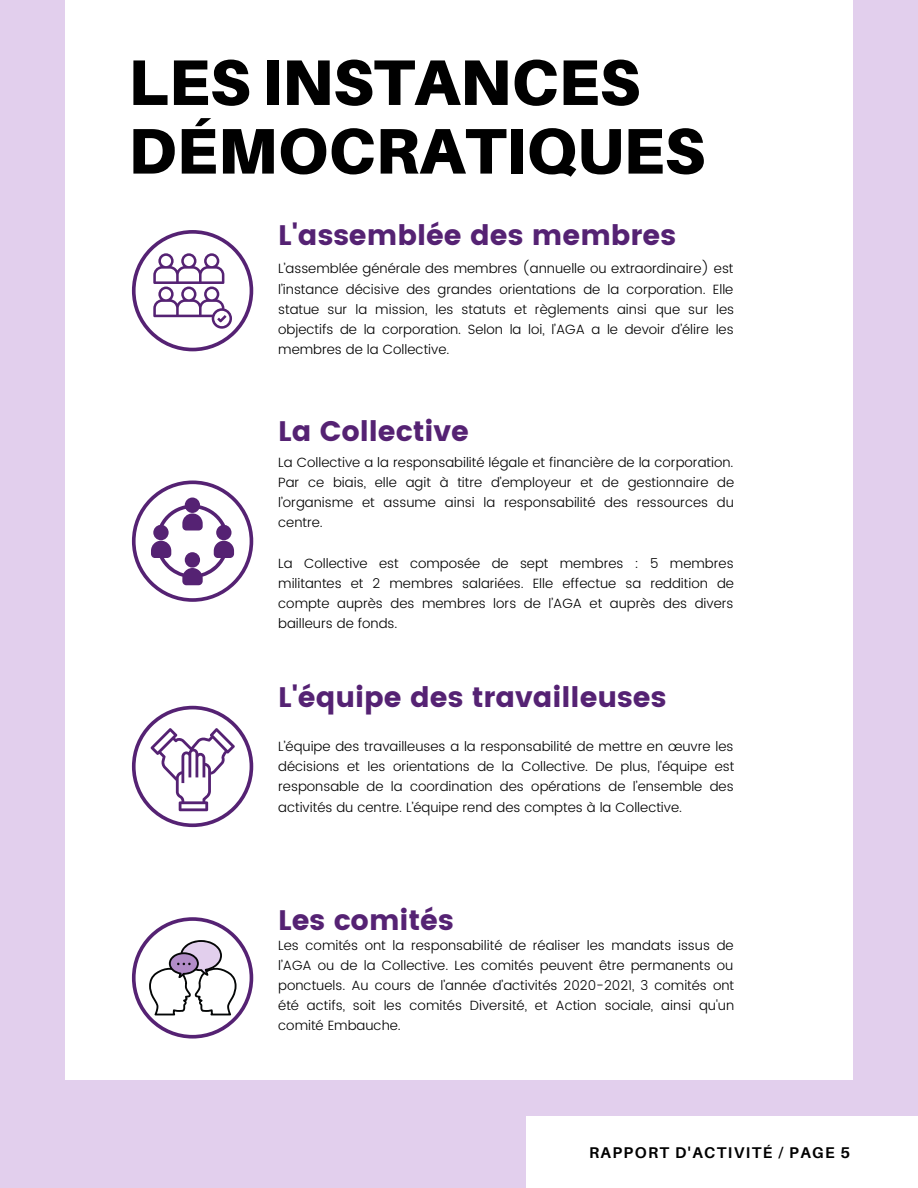
<style>
.page{position:relative;width:918px;height:1188px;background:#e2cfed}
.page>*{position:absolute;margin:0;border:0;box-sizing:border-box;transform-origin:0 0}
.t1{font:900 64.5px/68.7px "Aileron";color:#000}
.t2{font:28.2px "Poppins";color:#552273}
.t3{font:700 15.6px "Aileron";letter-spacing:.09em;color:#000}
.t4{font:300 13.35px/20.1px "Poppins";color:#000;text-align:justify}
</style>
<div class="page">
<div style="left:65px;top:0;width:788px;height:1080px;background:#fff"></div>
<svg style="left:132px;top:481px;width:121px;height:121px"></svg>
<svg style="left:132px;top:706px;width:121px;height:121px"></svg>
<svg style="left:132px;top:230px;width:121px;height:121px"></svg>
<svg style="left:132px;top:917px;width:121px;height:122px"></svg>
<div style="left:526px;top:1117px;width:392px;height:71px;background:#fff"></div>
<h1 class="t1" style="left:128px;top:47px;width:578px">LES INSTANCES<br>DÉMOCRATIQUES</h1>
<h2 class="t2" style="left:278px;top:219px;width:399px">L'assemblée des membres</h2>
<p class="t4" style="left:278px;top:259px;width:457px">L’assemblée générale des membres (annuelle ou extraordinaire) est l’instance décisive des grandes orientations de la corporation. Elle statue sur la mission, les statuts et règlements ainsi que sur les objectifs de la corporation. Selon la loi, l’AGA a le devoir d’élire les membres de la Collective.</p>
<h2 class="t2" style="left:278px;top:415px;width:192px">La Collective</h2>
<p class="t4" style="left:278px;top:452px;width:458px">La Collective a la responsabilité légale et financière de la corporation.<br>Par ce biais, elle agit à titre d’employeur et de gestionnaire de l’organisme et assume ainsi la responsabilité des ressources du centre.</p>
<p class="t4" style="left:278px;top:553px;width:457px">La Collective est composée de sept membres : 5 membres militantes et 2 membres salariées. Elle effectue sa reddition de compte auprès des membres lors de l’AGA et auprès des divers bailleurs de fonds.</p>
<h2 class="t2" style="left:278px;top:681px;width:390px">L'équipe des travailleuses</h2>
<p class="t4" style="left:278px;top:737px;width:458px">L’équipe des travailleuses a la responsabilité de mettre en œuvre les décisions et les orientations de la Collective. De plus, l’équipe est responsable de la coordination des opérations de l’ensemble des activités du centre. L’équipe rend des comptes à la Collective.</p>
<h2 class="t2" style="left:278px;top:904px;width:177px">Les comités</h2>
<p class="t4" style="left:278px;top:935px;width:457px">Les comités ont la responsabilité de réaliser les mandats issus de l’AGA ou de la Collective. Les comités peuvent être permanents ou ponctuels. Au cours de l’année d’activités 2020-2021, 3 comités ont été actifs, soit les comités Diversité, et Action sociale, ainsi qu'un comité Embauche.</p>
<p class="t3" style="left:589px;top:1143px;width:263px">RAPPORT D'ACTIVITÉ / PAGE 5</p>
</div>
